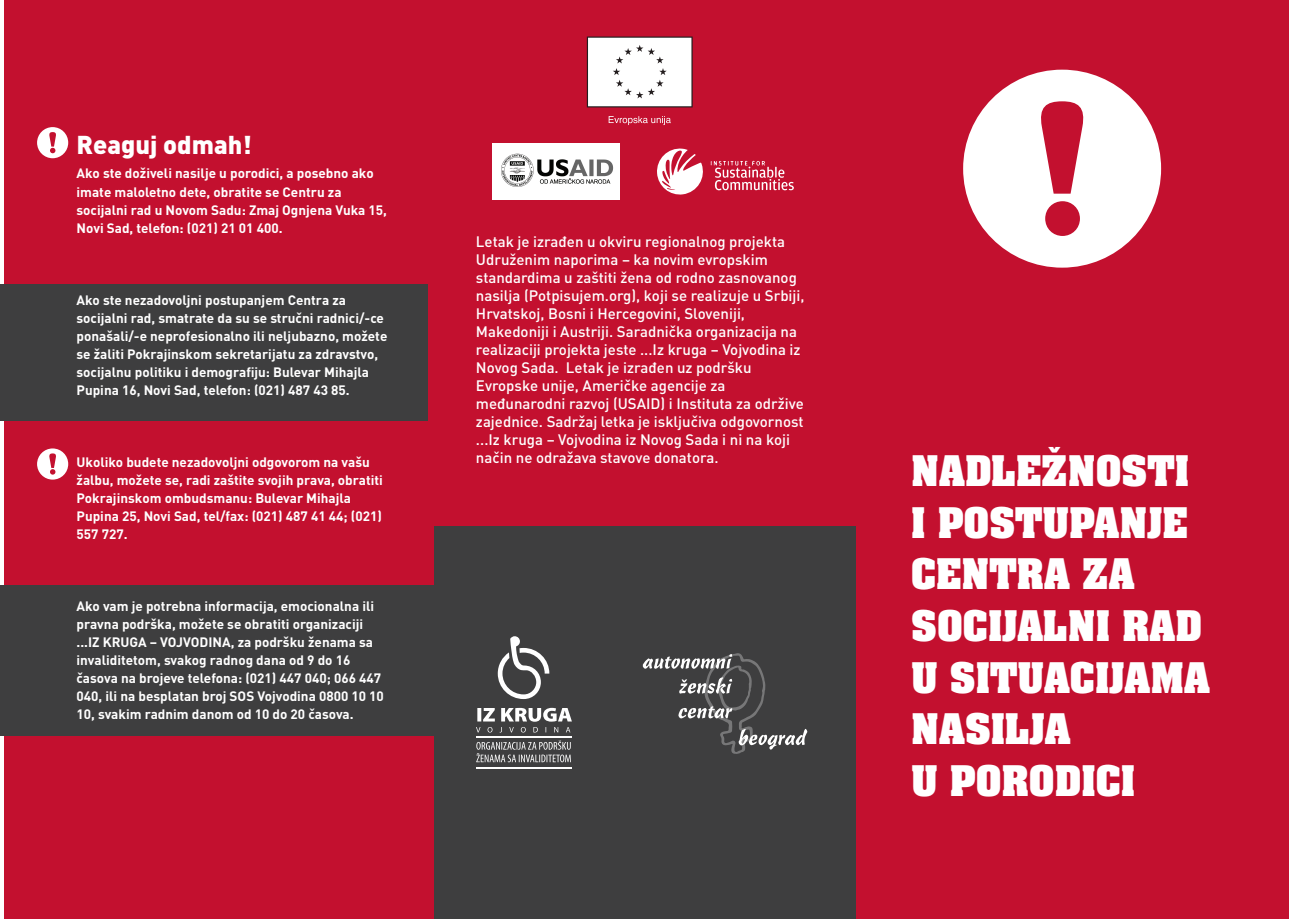
<style>
.page{position:relative;width:1289px;height:919px;background:#fff}
.page>*{position:absolute;margin:0;border:0;box-sizing:border-box;transform-origin:0 0}
.t1{font:700 35.85px/51.6px "Aachen CE";color:#fff}
.t2{font:900 25.5px "DIN Pro";color:#fff}
.t3{font:500 15px/18px "DIN Pro";color:#fff}
.t4{font:700 13.5px/18px "DIN Pro";color:#fff}
</style>
<div class="page">
<div style="left:5px;top:0;width:1283px;height:918px;background:#c3102f"></div>
<div style="left:0;top:284px;width:427px;height:137px;background:#3e3e3f"></div>
<div style="left:0;top:585px;width:434px;height:151px;background:#3e3e3f"></div>
<div style="left:434px;top:527px;width:421px;height:391px;background:#3e3e3f"></div>
<svg style="left:643px;top:653px;width:164px;height:100px"></svg>
<svg style="left:477px;top:707px;width:95px;height:14px"></svg>
<svg style="left:476px;top:727px;width:94px;height:5px"></svg>
<svg style="left:476px;top:740px;width:95px;height:22px"></svg>
<svg style="left:498px;top:636px;width:51px;height:63px"></svg>
<hr style="left:476px;top:736px;width:95px;height:1px;background:#fff">
<hr style="left:476px;top:766px;width:95px;height:2px;background:#fff">
<svg style="left:963px;top:70px;width:198px;height:197px"></svg>
<svg style="left:37px;top:127px;width:31px;height:31px"></svg>
<svg style="left:37px;top:448px;width:31px;height:31px"></svg>
<svg style="left:608px;top:116px;width:63px;height:9px"></svg>
<svg style="left:587px;top:37px;width:105px;height:70px"></svg>
<svg style="left:657px;top:148px;width:137px;height:47px"></svg>
<img style="left:492px;top:144px;width:127px;height:55px">
<h2 class="t2" style="left:77px;top:128px;width:177px">Reaguj odmah!</h2>
<p class="t4" style="left:77px;top:164px;width:312px">Ako ste doživeli nasilje u porodici, a posebno ako imate maloletno dete, obratite se Centru za socijalni rad u Novom Sadu: Zmaj Ognjena Vuka 15, Novi Sad, telefon: (021) 21 01 400.</p>
<p class="t4" style="left:77px;top:290px;width:312px">Ako ste nezadovoljni postupanjem Centra za socijalni rad, smatrate da su se stručni radnici/-ce ponašali/-e neprofesionalno ili neljubazno, možete se žaliti Pokrajinskom sekretarijatu za zdravstvo, socijalnu politiku i demografiju: Bulevar Mihajla Pupina 16, Novi Sad, telefon: (021) 487 43 85.</p>
<p class="t4" style="left:77px;top:452px;width:308px">Ukoliko budete nezadovoljni odgovorom na vašu žalbu, možete se, radi zaštite svojih prava, obratiti Pokrajinskom ombudsmanu: Bulevar Mihajla Pupina 25, Novi Sad, tel/fax: (021) 487 41 44; (021)<br>557 727.</p>
<p class="t4" style="left:77px;top:596px;width:309px">Ako vam je potrebna informacija, emocionalna ili pravna podrška, možete se obratiti organizaciji ...IZ KRUGA – VOJVODINA, za podršku ženama sa invaliditetom, svakog radnog dana od 9 do 16 časova na brojeve telefona: (021) 447 040; 066 447<br>040, ili na besplatan broj SOS Vojvodina 0800 10 10<br>10, svakim radnim danom od 10 do 20 časova.</p>
<p class="t3" style="left:476px;top:232px;width:330px">Letak je izrađen u okviru regionalnog projekta Udruženim naporima – ka novim evropskim standardima u zaštiti žena od rodno zasnovanog nasilja (Potpisujem.org), koji se realizuje u Srbiji, Hrvatskoj, Bosni i Hercegovini, Sloveniji, Makedoniji i Austriji. Saradnička organizacija na realizaciji projekta jeste ...Iz kruga – Vojvodina iz Novog Sada. Letak je izrađen uz podršku Evropske unije, Američke agencije za međunarodni razvoj (USAID) i Instituta za održive zajednice. Sadržaj letka je isključiva odgovornost ...Iz kruga – Vojvodina iz Novog Sada i ni na koji način ne odražava stavove donatora.</p>
<h1 class="t1" style="left:911px;top:445px;width:300px">NADLEŽNOSTI<br>I POSTUPANJE<br>CENTRA ZA<br>SOCIJALNI RAD<br>U SITUACIJAMA<br>NASILJA<br>U PORODICI</h1>
</div>
